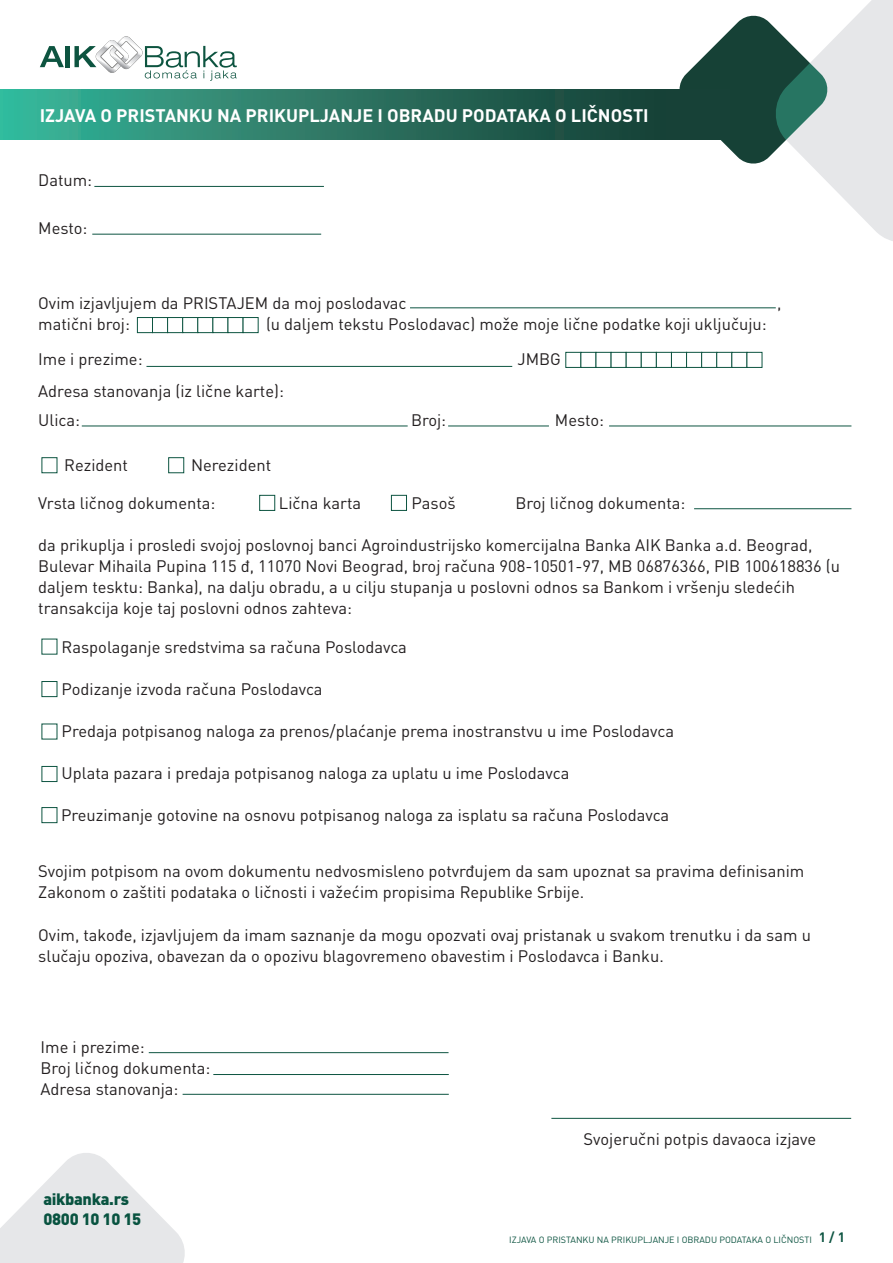
<style>
.page{position:relative;width:893px;height:1263px;background:#fff}
.page>*{position:absolute;margin:0;border:0;box-sizing:border-box;transform-origin:0 0}
.t1{font:700 18px "DIN Pro";color:#fff}
.t2{font:16.5px/21px "DIN Pro";color:#231f20}
.t3{font:900 16.35px/20px "DIN Pro";letter-spacing:-.02em;color:#085340}
.t4{font:9px "DIN Pro";color:#0d5441}
.s1{font-weight:700;font-size:13.5px}
</style>
<div class="page">
<svg style="left:677px;top:0;width:216px;height:241px"></svg>
<div style="left:0;top:90px;width:729px;height:49px;background:linear-gradient(to right,#3bb498,#15342b)"></div>
<svg style="left:40px;top:46px;width:24px;height:21px"></svg>
<hr style="left:66px;top:46px;width:4px;height:21px;background:#0d5440">
<svg style="left:74px;top:36px;width:163px;height:45px"></svg>
<div style="left:42px;top:457px;width:15px;height:16px;background:#fff;border:1px solid #0d5441"></div>
<div style="left:42px;top:681px;width:15px;height:16px;background:#fff;border:1px solid #0d5441"></div>
<div style="left:42px;top:766px;width:15px;height:16px;background:#fff;border:1px solid #0d5441"></div>
<div style="left:42px;top:807px;width:15px;height:16px;background:#fff;border:1px solid #0d5441"></div>
<div style="left:168px;top:457px;width:16px;height:16px;background:#fff;border:1px solid #0d5441"></div>
<div style="left:259px;top:495px;width:16px;height:16px;background:#fff;border:1px solid #0d5441"></div>
<div style="left:391px;top:495px;width:16px;height:16px;background:#fff;border:1px solid #0d5441"></div>
<div style="left:137px;top:317px;width:16px;height:16px;background:#fff;border:1px solid #0d5441"></div>
<div style="left:152px;top:317px;width:16px;height:16px;background:#fff;border:1px solid #0d5441"></div>
<div style="left:167px;top:317px;width:16px;height:16px;background:#fff;border:1px solid #0d5441"></div>
<div style="left:182px;top:317px;width:16px;height:16px;background:#fff;border:1px solid #0d5441"></div>
<div style="left:197px;top:317px;width:16px;height:16px;background:#fff;border:1px solid #0d5441"></div>
<div style="left:212px;top:317px;width:16px;height:16px;background:#fff;border:1px solid #0d5441"></div>
<div style="left:228px;top:317px;width:15px;height:16px;background:#fff;border:1px solid #0d5441"></div>
<div style="left:243px;top:317px;width:16px;height:16px;background:#fff;border:1px solid #0d5441"></div>
<div style="left:565px;top:352px;width:16px;height:16px;background:#fff;border:1px solid #0d5441"></div>
<div style="left:580px;top:352px;width:16px;height:16px;background:#fff;border:1px solid #0d5441"></div>
<div style="left:596px;top:352px;width:15px;height:16px;background:#fff;border:1px solid #0d5441"></div>
<div style="left:611px;top:352px;width:15px;height:16px;background:#fff;border:1px solid #0d5441"></div>
<div style="left:626px;top:352px;width:16px;height:16px;background:#fff;border:1px solid #0d5441"></div>
<div style="left:641px;top:352px;width:16px;height:16px;background:#fff;border:1px solid #0d5441"></div>
<div style="left:656px;top:352px;width:16px;height:16px;background:#fff;border:1px solid #0d5441"></div>
<div style="left:671px;top:352px;width:16px;height:16px;background:#fff;border:1px solid #0d5441"></div>
<div style="left:686px;top:352px;width:16px;height:16px;background:#fff;border:1px solid #0d5441"></div>
<div style="left:701px;top:352px;width:16px;height:16px;background:#fff;border:1px solid #0d5441"></div>
<div style="left:716px;top:352px;width:16px;height:16px;background:#fff;border:1px solid #0d5441"></div>
<div style="left:731px;top:352px;width:16px;height:16px;background:#fff;border:1px solid #0d5441"></div>
<div style="left:746px;top:352px;width:16px;height:16px;background:#fff;border:1px solid #0d5441"></div>
<hr style="left:410px;top:307px;width:366px;height:1px;background:#0d5441">
<hr style="left:146px;top:366px;width:366px;height:1px;background:#0d5441">
<hr style="left:82px;top:426px;width:326px;height:1px;background:#0d5441">
<hr style="left:609px;top:426px;width:242px;height:1px;background:#0d5441">
<hr style="left:694px;top:508px;width:157px;height:1px;background:#0d5441">
<hr style="left:448px;top:426px;width:101px;height:1px;background:#0d5441">
<hr style="left:94px;top:186px;width:230px;height:1px;background:#0d5441">
<hr style="left:92px;top:234px;width:229px;height:1px;background:#0d5441">
<hr style="left:551px;top:1118px;width:300px;height:1px;background:#0d5441">
<hr style="left:149px;top:1052px;width:299px;height:1px;background:#0d5441">
<hr style="left:213px;top:1074px;width:236px;height:1px;background:#0d5441">
<hr style="left:183px;top:1094px;width:266px;height:1px;background:#0d5441">
<svg style="left:0;top:1153px;width:185px;height:110px"></svg>
<p class="t1" style="left:40px;top:104px;width:610px">IZJAVA O PRISTANKU NA PRIKUPLJANJE I OBRADU PODATAKA O LIČNOSTI</p>
<p class="t2" style="left:38px;top:169px;width:55px">Datum:</p>
<p class="t2" style="left:38px;top:217px;width:51px">Mesto:</p>
<p class="t2" style="left:38px;top:292px;width:370px">Ovim izjavljujem da PRISTAJEM da moj poslodavac</p>
<p class="t2" style="left:777px;top:292px;width:6px">,</p>
<p class="t2" style="left:38px;top:313px;width:93px">matični broj:</p>
<p class="t2" style="left:266px;top:313px;width:502px">(u daljem tekstu Poslodavac) može moje lične podatke koji uključuju:</p>
<p class="t2" style="left:38px;top:343px;width:247px;line-height:31.5px">Ime i prezime:<br>Adresa stanovanja (iz lične karte):</p>
<p class="t2" style="left:517px;top:348px;width:45px">JMBG</p>
<p class="t2" style="left:38px;top:409px;width:43px">Ulica:</p>
<p class="t2" style="left:64px;top:454px;width:65px">Rezident</p>
<p class="t2" style="left:191px;top:454px;width:82px">Nerezident</p>
<p class="t2" style="left:411px;top:409px;width:37px">Broj:</p>
<p class="t2" style="left:555px;top:409px;width:51px">Mesto:</p>
<p class="t2" style="left:38px;top:491px;width:179px">Vrsta ličnog dokumenta:</p>
<p class="t2" style="left:279px;top:491px;width:84px">Lična karta</p>
<p class="t2" style="left:412px;top:491px;width:46px">Pasoš</p>
<p class="t2" style="left:515px;top:491px;width:171px">Broj ličnog dokumenta:</p>
<p class="t2" style="left:38px;top:533px;width:803px">da prikuplja i prosledi svojoj poslovnoj banci Agroindustrijsko komercijalna Banka AIK Banka a.d. Beograd, Bulevar Mihaila Pupina 115 đ, 11070 Novi Beograd, broj računa 908-10501-97, MB 06876366, PIB 100618836 (u daljem tesktu: Banka), na dalju obradu, a u cilju stupanja u poslovni odnos sa Bankom i vršenju sledećih transakcija koje taj poslovni odnos zahteva:</p>
<p class="t2" style="left:62px;top:636px;width:347px">Raspolaganje sredstvima sa računa Poslodavca</p>
<p class="t2" style="left:62px;top:678px;width:262px">Podizanje izvoda računa Poslodavca</p>
<p class="t2" style="left:62px;top:720px;width:614px">Predaja potpisanog naloga za prenos/plaćanje prema inostranstvu u ime Poslodavca</p>
<p class="t2" style="left:62px;top:762px;width:509px">Uplata pazara i predaja potpisanog naloga za uplatu u ime Poslodavca</p>
<p class="t2" style="left:61px;top:804px;width:610px">Preuzimanje gotovine na osnovu potpisanog naloga za isplatu sa računa Poslodavca</p>
<p class="t2" style="left:38px;top:860px;width:768px">Svojim potpisom na ovom dokumentu nedvosmisleno potvrđujem da sam upoznat sa pravima definisanim<br>Zakonom o zaštiti podataka o ličnosti i važećim propisima Republike Srbije.</p>
<p class="t2" style="left:38px;top:923px;width:774px">Ovim, takođe, izjavljujem da imam saznanje da mogu opozvati ovaj pristanak u svakom trenutku i da sam u slučaju opoziva, obavezan da o opozivu blagovremeno obavestim i Poslodavca i Banku.</p>
<p class="t2" style="left:41px;top:1036px;width:171px">Ime i prezime:<br>Broj ličnog dokumenta:<br>Adresa stanovanja:</p>
<p class="t3" style="left:43px;top:1188px;width:99px">aikbanka.rs<br>0800 10 10 15</p>
<p class="t2" style="left:583px;top:1127px;width:234px">Svojeručni potpis davaoca izjave</p>
<p class="t4" style="left:509px;top:1234px;width:337px">IZJAVA O PRISTANKU NA PRIKUPLJANJE I OBRADU PODATAKA O LIČNOSTI <span class="s1">1 / 1</span></p>
</div>
